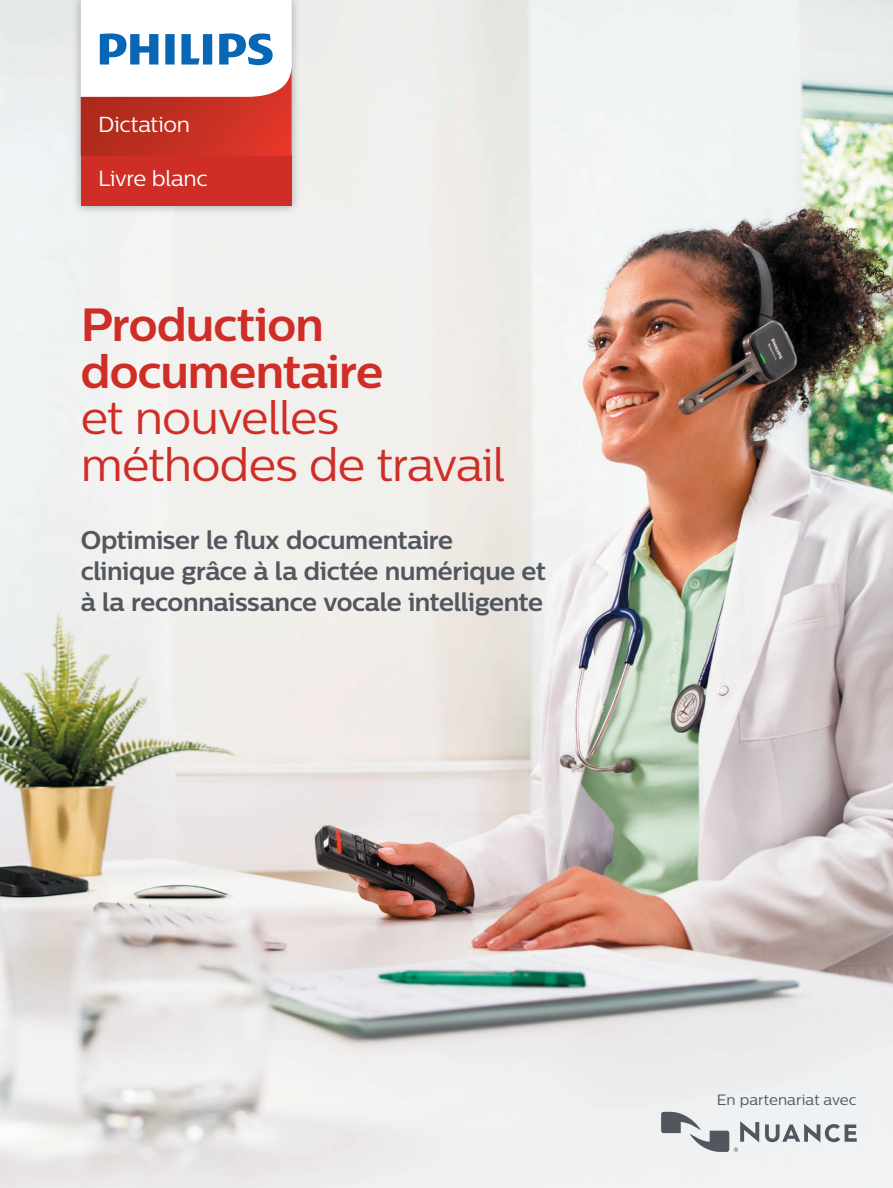
<style>
.page{position:relative;width:893px;height:1188px;background:#fff}
.page>*{position:absolute;margin:0;border:0;box-sizing:border-box;transform-origin:0 0}
.t1{font:46.5px/46.5px "Centrale Sans";letter-spacing:-.02em;color:#cf2e27}
.t2{font:700 46.5px/46.5px "Centrale Sans";letter-spacing:-.015em;color:#cf2e27}
.t3{font:700 25.5px/30.6px "Centrale Sans";letter-spacing:-.015em;color:#52575f}
.t4{font:21.75px "Centrale Sans";letter-spacing:-.015em;color:#fff}
.t5{font:15px "Centrale Sans";letter-spacing:.005em;color:#4d5964}
</style>
<div class="page">
<img style="left:0;top:0;width:893px;height:1188px">
<svg style="left:765px;top:1124px;width:92px;height:19px"></svg>
<svg style="left:661px;top:1112px;width:98px;height:40px"></svg>
<div style="left:71px;top:0;width:230px;height:215px;background:#231f20;opacity:.35"></div>
<div style="left:81px;top:156px;width:211px;height:50px;background:#cf2e27"></div>
<svg style="left:81px;top:0;width:211px;height:156px"></svg>
<p class="t4" style="left:98px;top:112px;width:93px">Dictation</p>
<p class="t4" style="left:98px;top:166px;width:111px">Livre blanc</p>
<h1 class="t2" style="left:81px;top:301px;width:304px">Production documentaire</h1>
<h1 class="t1" style="left:81px;top:394px;width:426px">et nouvelles méthodes de travail</h1>
<p class="t3" style="left:81px;top:525px;width:467px">Optimiser le flux documentaire clinique grâce à la dictée numérique et à la reconnaissance vocale intelligente</p>
<p class="t5" style="left:717px;top:1091px;width:141px">En partenariat avec</p>
</div>
